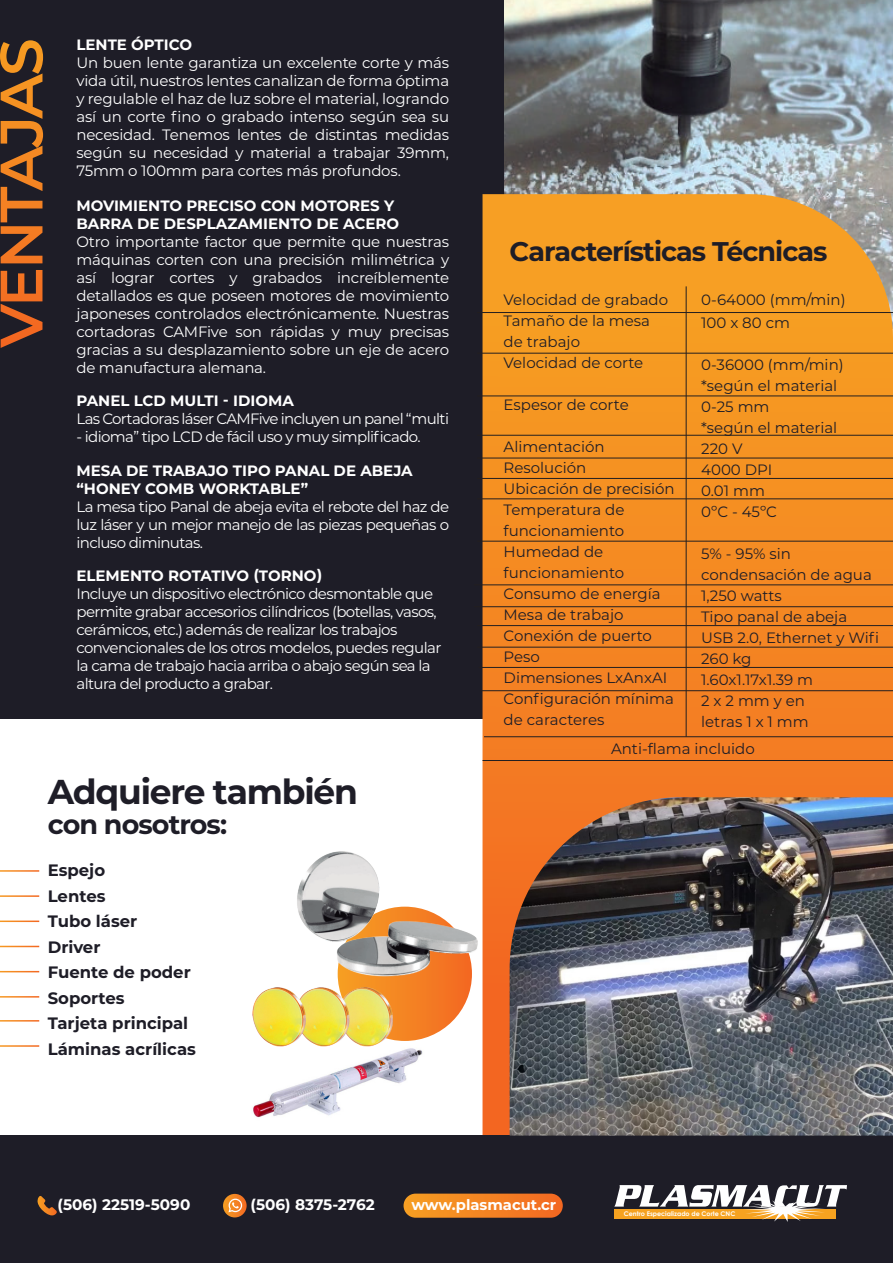
<style>
.page{position:relative;width:893px;height:1263px;background:#fff}
.page>*{position:absolute;margin:0;border:0;box-sizing:border-box;transform-origin:0 0}
.t1{font:700 34.5px "Montserrat";letter-spacing:-.035em;color:#1e1d27}
.t2{font:700 27px "Montserrat";letter-spacing:-.035em;color:#1e1d27}
.t3{font:700 16.5px/25.5px "Montserrat";color:#1e1d27}
.t4{font:700 15.3px "Montserrat";color:#fff}
.t5{font:15px/18px "Montserrat";letter-spacing:-.04em;color:#fff;text-align:justify}
.t6{font:15px/21px "Montserrat";color:#1e1d27}
.t7{font:700 15px/18px "Montserrat";color:#fff}
.t8{font:700 14.7px "Montserrat";color:#fff}
.t9{font:700 6.45px "Century Gothic";color:#fff}
</style>
<div class="page">
<img style="left:253px;top:1037px;width:174px;height:81px">
<img style="left:503px;top:0;width:390px;height:194px">
<div style="left:0;top:0;width:503px;height:718px;background:#1e1d27"></div>
<svg style="left:482px;top:194px;width:411px;height:941px"></svg>
<div style="left:0;top:1135px;width:893px;height:128px;background:#1e1d27"></div>
<svg style="left:338px;top:907px;width:134px;height:134px"></svg>
<svg style="left:614px;top:1185px;width:233px;height:37px"></svg>
<img style="left:510px;top:797px;width:383px;height:338px">
<img style="left:297px;top:832px;width:195px;height:163px">
<img style="left:252px;top:959px;width:145px;height:119px">
<svg style="left:1px;top:270px;width:41px;height:78px"></svg>
<svg style="left:0;top:40px;width:43px;height:223px"></svg>
<hr style="left:686px;top:286px;width:1px;height:451px;background:#231f20">
<hr style="left:477px;top:312px;width:416px;height:1px;background:#231f20">
<hr style="left:477px;top:353px;width:416px;height:1px;background:#231f20">
<hr style="left:477px;top:396px;width:416px;height:1px;background:#231f20">
<hr style="left:477px;top:435px;width:416px;height:1px;background:#231f20">
<hr style="left:477px;top:458px;width:416px;height:1px;background:#231f20">
<hr style="left:477px;top:478px;width:416px;height:1px;background:#231f20">
<hr style="left:477px;top:498px;width:416px;height:1px;background:#231f20">
<hr style="left:477px;top:541px;width:416px;height:1px;background:#231f20">
<hr style="left:474px;top:584px;width:419px;height:1px;background:#231f20">
<hr style="left:474px;top:606px;width:419px;height:1px;background:#231f20">
<hr style="left:477px;top:625px;width:416px;height:1px;background:#231f20">
<hr style="left:477px;top:647px;width:416px;height:1px;background:#231f20">
<hr style="left:479px;top:667px;width:414px;height:1px;background:#231f20">
<hr style="left:480px;top:690px;width:413px;height:1px;background:#231f20">
<hr style="left:484px;top:736px;width:409px;height:1px;background:#231f20">
<hr style="left:482px;top:760px;width:411px;height:1px;background:#231f20">
<svg style="left:37px;top:1196px;width:20px;height:19px"></svg>
<svg style="left:223px;top:1194px;width:24px;height:23px"></svg>
<svg style="left:228px;top:1198px;width:14px;height:14px"></svg>
<div style="left:404px;top:1193px;width:159px;height:25px;background:linear-gradient(to right,#f6a022,#f26822);border-radius:12px"></div>
<p class="t7" style="left:76px;top:35px;width:117px">LENTE ÓPTICO</p>
<p class="t5" style="left:76px;top:53px;width:374px">Un buen lente garantiza un excelente corte y más vida útil, nuestros lentes canalizan de forma óptima y regulable el haz de luz sobre el material, logrando así un corte fino o grabado intenso según sea su necesidad. Tenemos lentes de distintas medidas según su necesidad y material a trabajar 39mm, 75mm o 100mm para cortes más profundos.</p>
<p class="t7" style="left:76px;top:196px;width:324px">MOVIMIENTO PRECISO CON MOTORES Y<br>BARRA DE DESPLAZAMIENTO DE ACERO</p>
<p class="t5" style="left:76px;top:232px;width:374px">Otro importante factor que permite que nuestras máquinas corten con una precisión milimétrica y así lograr cortes y grabados increíblemente detallados es que poseen motores de movimiento japoneses controlados electrónicamente. Nuestras cortadoras CAMFive son rápidas y muy precisas gracias a su desplazamiento sobre un eje de acero de manufactura alemana.</p>
<p class="t7" style="left:76px;top:391px;width:219px">PANEL LCD MULTI - IDIOMA</p>
<p class="t5" style="left:76px;top:409px;width:374px">Las Cortadoras láser CAMFive incluyen un panel “multi</p>
<p class="t5" style="left:76px;top:427px;width:346px">- idioma” tipo LCD de fácil uso y muy simplificado.</p>
<p class="t7" style="left:76px;top:461px;width:338px">MESA DE TRABAJO TIPO PANAL DE ABEJA “HONEY COMB WORKTABLE”</p>
<p class="t5" style="left:76px;top:497px;width:374px">La mesa tipo Panal de abeja evita el rebote del haz de luz láser y un mejor manejo de las piezas pequeñas o incluso diminutas.</p>
<p class="t7" style="left:76px;top:565px;width:247px">ELEMENTO ROTATIVO (TORNO)</p>
<p class="t5" style="left:76px;top:584px;width:366px;text-align:left">Incluye un dispositivo electrónico desmontable que permite grabar accesorios cilíndricos (botellas, vasos, cerámicos, etc.) además de realizar los trabajos convencionales de los otros modelos, puedes regular la cama de trabajo hacia arriba o abajo según sea la altura del producto a grabar.</p>
<h1 class="t1" style="left:48px;top:766px;width:312px">Adquiere también</h1>
<h2 class="t2" style="left:48px;top:804px;width:181px">con nosotros:</h2>
<p class="t3" style="left:48px;top:857px;width:150px">Espejo<br>Lentes<br>Tubo láser<br>Driver<br>Fuente de poder<br>Soportes<br>Tarjeta principal<br>Láminas acrílicas</p>
<h2 class="t2" style="left:510px;top:232px;width:319px">Características Técnicas</h2>
<p class="t6" style="left:701px;top:288px;width:146px;line-height:22.5px">0-64000 (mm/min)<br>100 x 80 cm</p>
<p class="t6" style="left:701px;top:353px;width:144px">0-36000 (mm/min) *según el material<br>0-25 mm<br>*según el material<br>220 V<br>4000 DPI<br>0.01 mm<br>0ºC - 45ºC</p>
<p class="t6" style="left:701px;top:542px;width:180px">5% - 95% sin condensación de agua<br>1,250 watts<br>Tipo panal de abeja<br>USB 2.0, Ethernet y Wifi<br>260 kg<br>1.60x1.17x1.39 m<br>2 x 2 mm y en<br>letras 1 x 1 mm</p>
<p class="t6" style="left:611px;top:737px;width:145px">Anti-flama incluido</p>
<p class="t6" style="left:504px;top:289px;width:166px">Velocidad de grabado<br>Tamaño de la mesa de trabajo<br>Velocidad de corte</p>
<p class="t6" style="left:504px;top:394px;width:127px">Espesor de corte</p>
<p class="t6" style="left:504px;top:436px;width:172px">Alimentación<br>Resolución<br>Ubicación de precisión<br>Temperatura de funcionamiento<br>Humedad de funcionamiento<br>Consumo de energía<br>Mesa de trabajo<br>Conexión de puerto<br>Peso<br>Dimensiones LxAnxAI<br>Configuración mínima de caracteres</p>
<p class="t4" style="left:58px;top:1194px;width:134px">(506) 22519-5090</p>
<p class="t4" style="left:251px;top:1194px;width:126px">(506) 8375-2762</p>
<p class="t8" style="left:411px;top:1194px;width:146px">www.plasmacut.cr</p>
<p class="t9" style="left:624px;top:1209px;width:113px">Centro Especializado de Corte CNC</p>
</div>
